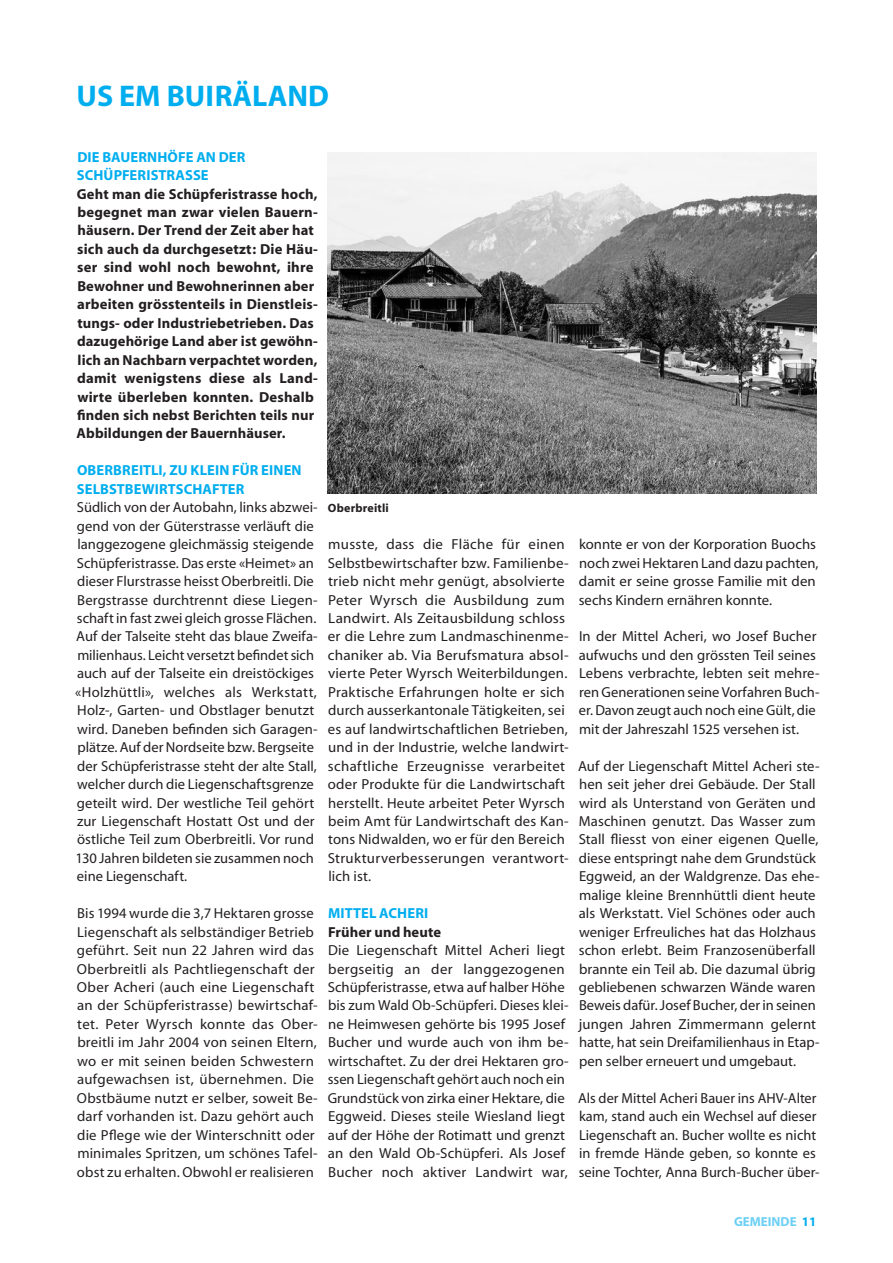
<style>
.page{position:relative;width:893px;height:1263px;background:#fff}
.page>*{position:absolute;margin:0;border:0;box-sizing:border-box;transform-origin:0 0}
.t1{font:700 30px "Myriad";color:#00aeef}
.t2{font:14.55px/18.5px "Myriad";letter-spacing:.005em;color:#231f20}
.t3{font:700 14.55px/18.5px "Myriad";letter-spacing:.01em;color:#231f20}
.t4{font:700 14.55px/18.5px "Myriad";letter-spacing:.01em;color:#00aeef}
.t5{font:700 13.05px "Myriad";color:#6bcff6}
.t6{font:700 12px "Myriad";letter-spacing:.015em;color:#231f20}
.s1{color:#00aeef}
</style>
<div class="page">
<img style="left:327px;top:153px;width:489px;height:341px">
<h1 class="t1" style="left:77px;top:81px;width:254px">US EM BUIRÄLAND</h1>
<p class="t4" style="left:77px;top:148px;width:170px">DIE BAUERNHÖFE AN DER<br>SCHÜPFERISTRASSE</p>
<p class="t3" style="left:77px;top:185px;width:243px">Geht man die Schüpferistrasse hoch, begegnet man zwar vielen Bauern&shy;häusern. Der Trend der Zeit aber hat sich auch da durchgesetzt: Die Häu&shy;ser sind wohl noch bewohnt, ihre Bewohner und Bewohnerinnen aber arbeiten grösstenteils in Dienstleis&shy;tungs- oder Industriebetrieben. Das dazugehörige Land aber ist gewöhn&shy;lich an Nachbarn verpachtet worden, damit wenigstens diese als Land&shy;wirte überleben konnten. Deshalb finden sich nebst Berichten teils nur Abbildungen der Bauernhäuser.</p>
<p class="t4" style="left:77px;top:462px;width:226px">OBERBREITLI, ZU KLEIN FÜR EINEN<br>SELBSTBEWIRTSCHAFTER</p>
<p class="t2" style="left:75px;top:499px;width:244px">Südlich von der Autobahn, links abzwei&shy;gend von der Güterstrasse verläuft die langgezogene gleichmässig steigende Schüpferistrasse. Das erste «Heimet» an dieser Flurstrasse heisst Oberbreitli. Die Bergstrasse durchtrennt diese Liegen&shy;schaft in fast zwei gleich grosse Flächen.<br>Auf der Talseite steht das blaue Zweifa&shy;milienhaus. Leicht versetzt befindet sich auch auf der Talseite ein dreistöckiges «Holzhüttli», welches als Werkstatt, Holz-, Garten- und Obstlager benutzt wird. Daneben befinden sich Garagen&shy;plätze. Auf der Nordseite bzw. Bergseite der Schüpferistrasse steht der alte Stall, welcher durch die Liegenschaftsgrenze geteilt wird. Der westliche Teil gehört zur Liegenschaft Hostatt Ost und der östliche Teil zum Oberbreitli. Vor rund 130 Jahren bildeten sie zusammen noch eine Liegenschaft.</p>
<p class="t2" style="left:77px;top:905px;width:242px">Bis 1994 wurde die 3,7 Hektaren grosse Liegenschaft als selbständiger Betrieb geführt. Seit nun 22 Jahren wird das Oberbreitli als Pachtliegenschaft der Ober Acheri (auch eine Liegenschaft an der Schüpferistrasse) bewirtschaf&shy;tet. Peter Wyrsch konnte das Ober&shy;breitli im Jahr 2004 von seinen Eltern, wo er mit seinen beiden Schwestern aufgewachsen ist, übernehmen. Die Obstbäume nutzt er selber, soweit Be&shy;darf vorhanden ist. Dazu gehört auch die Pflege wie der Winterschnitt oder minimales Spritzen, um schönes Tafel&shy;obst zu erhalten. Obwohl er realisieren</p>
<p class="t6" style="left:328px;top:502px;width:62px">Oberbreitli</p>
<p class="t2" style="left:328px;top:536px;width:242px">musste, dass die Fläche für einen Selbstbewirtschafter bzw. Familienbe&shy;trieb nicht mehr genügt, absolvierte Peter Wyrsch die Ausbildung zum Landwirt. Als Zeitausbildung schloss er die Lehre zum Landmaschinenme&shy;chaniker ab. Via Berufsmatura absol&shy;vierte Peter Wyrsch Weiterbildungen.<br>Praktische Erfahrungen holte er sich durch ausserkantonale Tätigkeiten, sei es auf landwirtschaftlichen Betrieben, und in der Industrie, welche landwirt&shy;schaftliche Erzeugnisse verarbeitet oder Produkte für die Landwirtschaft herstellt. Heute arbeitet Peter Wyrsch beim Amt für Landwirtschaft des Kan&shy;tons Nidwalden, wo er für den Bereich Strukturverbesserungen verantwort&shy;lich ist.</p>
<p class="t4" style="left:328px;top:905px;width:102px">MITTEL ACHERI</p>
<p class="t3" style="left:328px;top:923px;width:114px">Früher und heute</p>
<p class="t2" style="left:328px;top:942px;width:243px">Die Liegenschaft Mittel Acheri liegt bergseitig an der langgezogenen Schüpferistrasse, etwa auf halber Höhe bis zum Wald Ob-Schüpferi. Dieses klei&shy;ne Heimwesen gehörte bis 1995 Josef Bucher und wurde auch von ihm be&shy;wirtschaftet. Zu der drei Hektaren gro&shy;ssen Liegenschaft gehört auch noch ein Grundstück von zirka einer Hektare, die Eggweid. Dieses steile Wiesland liegt auf der Höhe der Rotimatt und grenzt an den Wald Ob-Schüpferi. Als Josef Bucher noch aktiver Landwirt war,</p>
<p class="t2" style="left:579px;top:536px;width:241px">konnte er von der Korporation Buochs noch zwei Hektaren Land dazu pachten, damit er seine grosse Familie mit den sechs Kindern ernähren konnte.</p>
<p class="t2" style="left:579px;top:628px;width:242px">In der Mittel Acheri, wo Josef Bucher aufwuchs und den grössten Teil seines Lebens verbrachte, lebten seit mehre&shy;ren Generationen seine Vorfahren Buch&shy;er. Davon zeugt auch noch eine Gült, die mit der Jahreszahl 1525 versehen ist.</p>
<p class="t2" style="left:578px;top:757px;width:243px">Auf der Liegenschaft Mittel Acheri ste&shy;hen seit jeher drei Gebäude. Der Stall wird als Unterstand von Geräten und Maschinen genutzt. Das Wasser zum Stall fliesst von einer eigenen Quelle, diese entspringt nahe dem Grundstück Eggweid, an der Waldgrenze. Das ehe&shy;malige kleine Brennhüttli dient heute als Werkstatt. Viel Schönes oder auch weniger Erfreuliches hat das Holzhaus schon erlebt. Beim Franzosenüberfall brannte ein Teil ab. Die dazumal übrig gebliebenen schwarzen Wände waren Beweis dafür. Josef Bucher, der in seinen jungen Jahren Zimmermann gelernt hatte, hat sein Dreifamilienhaus in Etap&shy;pen selber erneuert und umgebaut.</p>
<p class="t2" style="left:578px;top:1089px;width:243px">Als der Mittel Acheri Bauer ins AHV-Alter kam, stand auch ein Wechsel auf dieser Liegenschaft an. Bucher wollte es nicht in fremde Hände geben, so konnte es seine Tochter, Anna Burch-Bucher über-</p>
<p class="t5" style="left:734px;top:1215px;width:84px">GEMEINDE <span class="s1">11</span></p>
</div>
